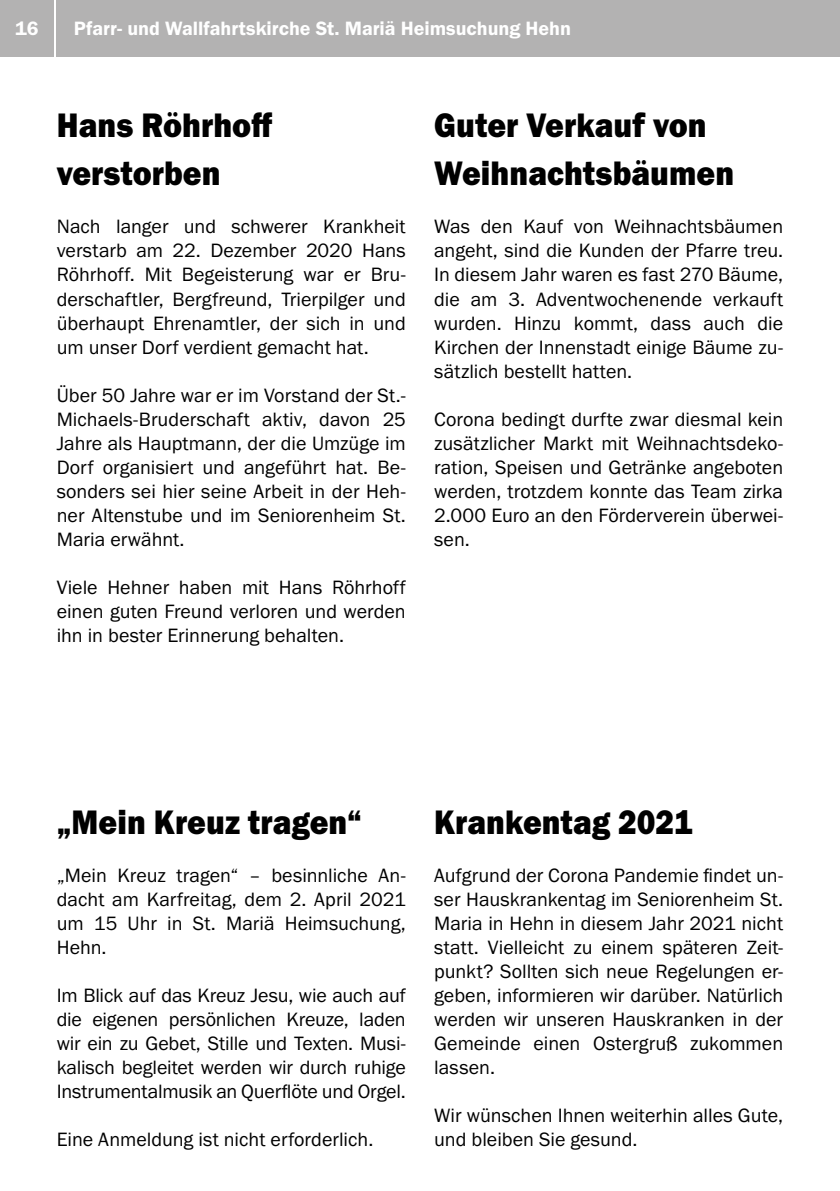
<style>
.page{position:relative;width:840px;height:1191px;background:#fff}
.page>*{position:absolute;margin:0;border:0;box-sizing:border-box;transform-origin:0 0}
.t1{font:35.2px/48px "Franklin Gothic URW Hea";color:#000;scale:.91 1}
.t2{font:20px/24px "Franklin Gothic URW Boo";color:#000;text-align:justify}
.t3{font:20px "Franklin Gothic URW Dem";color:#fff}
</style>
<div class="page">
<div style="left:0;top:0;width:54px;height:57px;background:#b3b2b2"></div>
<div style="left:57px;top:0;width:782px;height:57px;background:#b3b2b2"></div>
<p class="t3" style="left:74px;top:16px;width:498px">Pfarr- und Wallfahrtskirche St. Mariä Heimsuchung Hehn</p>
<p class="t3" style="left:15px;top:16px;width:25px">16</p>
<p class="t3" style="left:74px;top:16px;width:201px">St. Rochus Broic -Peel</p>
<h1 class="t1" style="left:57px;top:101px;width:239px">Hans Röhrhoff verstorben</h1>
<p class="t2" style="left:57px;top:214px;width:350px">Nach langer und schwerer Krankheit verstarb am 22. Dezember 2020 Hans Röhrhoff. Mit Begeisterung war er Bru&shy;derschaftler, Bergfreund, Trierpilger und überhaupt Ehrenamtler, der sich in und um unser Dorf verdient gemacht hat.</p>
<p class="t2" style="left:57px;top:382px;width:350px">Über 50 Jahre war er im Vorstand der St.- Michaels-Bruderschaft aktiv, davon 25<br>Jahre als Hauptmann, der die Umzüge im Dorf organisiert und angeführt hat. Be&shy;sonders sei hier seine Arbeit in der Heh&shy;ner Altenstube und im Seniorenheim St.<br>Maria erwähnt.</p>
<p class="t2" style="left:57px;top:574px;width:350px">Viele Hehner haben mit Hans Röhrhoff einen guten Freund verloren und werden ihn in bester Erinnerung behalten.</p>
<h1 class="t1" style="left:434px;top:101px;width:331px">Guter Verkauf von<br>Weihnachtsbäumen</h1>
<p class="t2" style="left:434px;top:214px;width:350px">Was den Kauf von Weihnachtsbäumen angeht, sind die Kunden der Pfarre treu.<br>In diesem Jahr waren es fast 270 Bäume, die am 3. Adventwochenende verkauft wurden. Hinzu kommt, dass auch die Kirchen der Innenstadt einige Bäume zu&shy;sätzlich bestellt hatten.</p>
<p class="t2" style="left:434px;top:406px;width:350px">Corona bedingt durfte zwar diesmal kein zusätzlicher Markt mit Weihnachtsdeko&shy;ration, Speisen und Getränke angeboten werden, trotzdem konnte das Team zirka 2.000 Euro an den Förderverein überwei&shy;sen.</p>
<h1 class="t1" style="left:57px;top:797px;width:337px">„Mein Kreuz tragen“</h1>
<p class="t2" style="left:57px;top:862px;width:350px">„Mein Kreuz tragen“ – besinnliche An&shy;dacht am Karfreitag, dem 2. April 2021 um 15 Uhr in St. Mariä Heimsuchung, Hehn.</p>
<p class="t2" style="left:57px;top:982px;width:350px">Im Blick auf das Kreuz Jesu, wie auch auf die eigenen persönlichen Kreuze, laden wir ein zu Gebet, Stille und Texten. Musi&shy;kalisch begleitet werden wir durch ruhige Instrumentalmusik an Querflöte und Orgel.</p>
<p class="t2" style="left:57px;top:1126px;width:318px">Eine Anmeldung ist nicht erforderlich.</p>
<h1 class="t1" style="left:434px;top:797px;width:285px">Krankentag 2021</h1>
<p class="t2" style="left:434px;top:862px;width:350px">Aufgrund der Corona Pandemie findet un&shy;ser Hauskrankentag im Seniorenheim St.<br>Maria in Hehn in diesem Jahr 2021 nicht statt. Vielleicht zu einem späteren Zeit&shy;punkt? Sollten sich neue Regelungen er&shy;geben, informieren wir darüber. Natürlich werden wir unseren Hauskranken in der Gemeinde einen Ostergruß zukommen lassen.</p>
<p class="t2" style="left:434px;top:1102px;width:350px">Wir wünschen Ihnen weiterhin alles Gute, und bleiben Sie gesund.</p>
</div>
